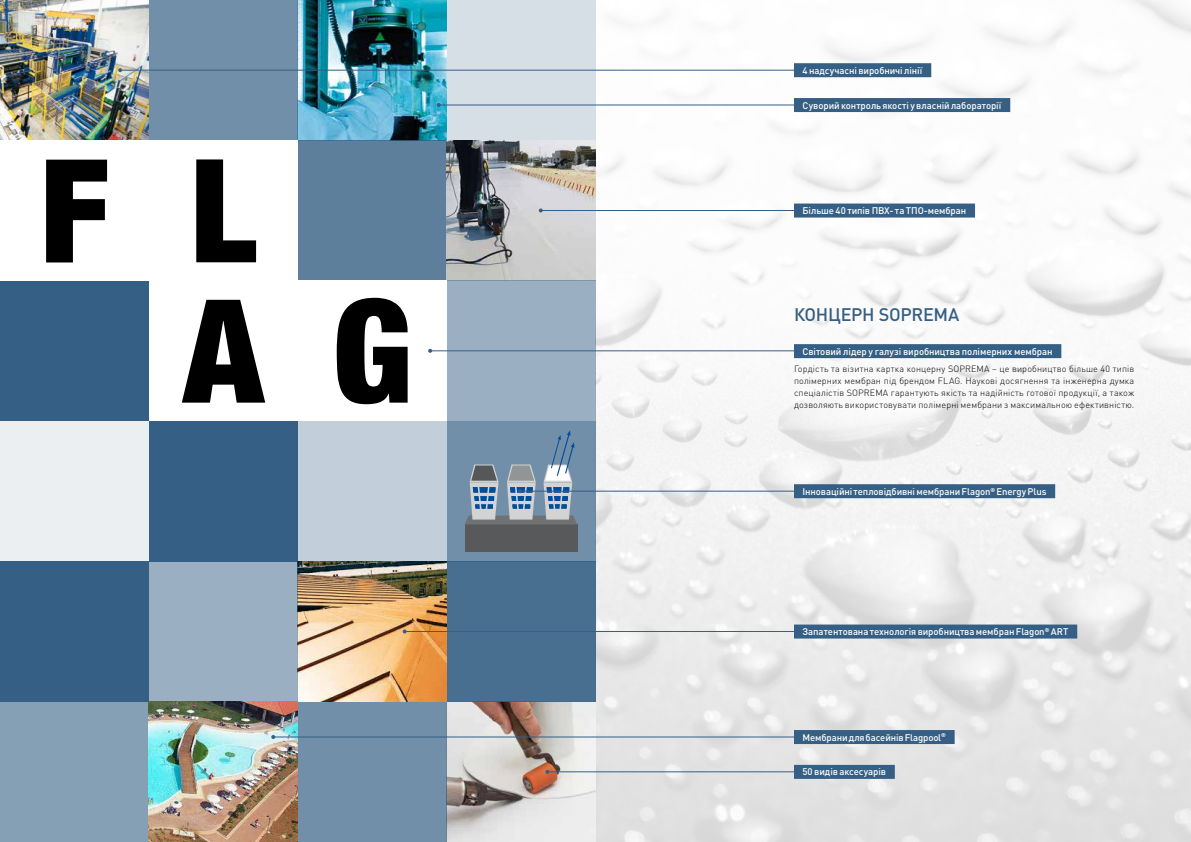
<style>
.page{position:relative;width:1191px;height:842px;background:#fff}
.page>*{position:absolute;margin:0;border:0;box-sizing:border-box;transform-origin:0 0}
.t1{font:900 condensed 144px/140.2px "Helvetica Neue";color:#000}
.t2{font:500 18px "DIN Pro";letter-spacing:-.015em;color:#355f84}
.t3{font:500 9.6px "DIN Pro";letter-spacing:-.01em;color:#fff}
.t4{font:300 9px/12px "DIN Pro";letter-spacing:.015em;color:#000;text-align:justify}
</style>
<div class="page">
<img style="left:595px;top:0;width:596px;height:842px">
<div style="left:794px;top:344px;width:267px;height:14px;background:#355f84"></div>
<img style="left:0;top:0;width:149px;height:140px">
<img style="left:298px;top:0;width:148px;height:140px">
<div style="left:149px;top:0;width:149px;height:140px;background:#718fa9"></div>
<div style="left:446px;top:0;width:149px;height:140px;background:#d7dfe6"></div>
<div style="left:0;top:421px;width:149px;height:140px;background:#ebeff2"></div>
<div style="left:298px;top:421px;width:148px;height:140px;background:#c2cfda"></div>
<div style="left:149px;top:421px;width:149px;height:140px;background:#355f84"></div>
<div style="left:446px;top:421px;width:149px;height:140px;background:#718fa9"></div>
<div style="left:465px;top:524px;width:112px;height:28px;background:#58595b"></div>
<img style="left:446px;top:702px;width:149px;height:140px">
<div style="left:298px;top:140px;width:148px;height:141px;background:#5d7f9c"></div>
<img style="left:446px;top:140px;width:149px;height:141px">
<div style="left:0;top:561px;width:149px;height:141px;background:#355f84"></div>
<img style="left:298px;top:561px;width:148px;height:141px">
<div style="left:149px;top:561px;width:149px;height:141px;background:#9aafc1"></div>
<div style="left:446px;top:561px;width:149px;height:141px;background:#496f90"></div>
<div style="left:0;top:281px;width:149px;height:140px;background:#355f84"></div>
<div style="left:446px;top:281px;width:149px;height:140px;background:#9aafc1"></div>
<div style="left:0;top:702px;width:149px;height:140px;background:#859fb5"></div>
<div style="left:298px;top:702px;width:148px;height:140px;background:#718fa9"></div>
<img style="left:149px;top:702px;width:149px;height:140px">
<hr style="left:541px;top:210px;width:253px;height:1px;background:#355f84">
<svg style="left:539px;top:208px;width:4px;height:4px"></svg>
<hr style="left:430px;top:350px;width:364px;height:1px;background:#355f84">
<svg style="left:428px;top:349px;width:4px;height:4px"></svg>
<hr style="left:520px;top:491px;width:274px;height:1px;background:#355f84">
<svg style="left:465px;top:430px;width:112px;height:94px"></svg>
<hr style="left:405px;top:631px;width:389px;height:1px;background:#355f84">
<svg style="left:403px;top:629px;width:4px;height:4px"></svg>
<hr style="left:273px;top:736px;width:521px;height:1px;background:#355f84">
<svg style="left:271px;top:735px;width:4px;height:4px"></svg>
<hr style="left:439px;top:104px;width:355px;height:1px;background:#355f84">
<svg style="left:437px;top:103px;width:4px;height:4px"></svg>
<hr style="left:120px;top:70px;width:674px;height:1px;background:#355f84">
<svg style="left:118px;top:68px;width:4px;height:4px"></svg>
<div style="left:794px;top:63px;width:137px;height:14px;background:#355f84"></div>
<hr style="left:547px;top:771px;width:247px;height:1px;background:#355f84">
<svg style="left:545px;top:770px;width:4px;height:4px"></svg>
<div style="left:794px;top:765px;width:100px;height:14px;background:#355f84"></div>
<div style="left:794px;top:98px;width:216px;height:14px;background:#355f84"></div>
<div style="left:794px;top:204px;width:181px;height:14px;background:#355f84"></div>
<div style="left:794px;top:484px;width:261px;height:14px;background:#355f84"></div>
<div style="left:794px;top:624px;width:283px;height:14px;background:#355f84"></div>
<div style="left:794px;top:730px;width:160px;height:14px;background:#355f84"></div>
<h1 class="t1" style="left:183px;top:133px;width:230px;text-indent:-143px">F L<br>A G</h1>
<p class="t3" style="left:802px;top:64px;width:121px">4 надсучасні виробничі лінії</p>
<p class="t3" style="left:802px;top:99px;width:200px">Суворий контроль якості у власній лабораторії</p>
<p class="t3" style="left:802px;top:204px;width:165px">Більше 40 типів ПВХ- та ТПО-мембран</p>
<h2 class="t2" style="left:794px;top:302px;width:167px">КОНЦЕРН SOPREMA</h2>
<p class="t3" style="left:802px;top:345px;width:251px">Світовий лідер у галузі виробництва полімерних мембран</p>
<p class="t4" style="left:794px;top:363px;width:342px">Гордість та візитна картка концерну SOPREMA – це виробництво більше 40 типів полімерних мембран під брендом FLAG. Наукові досягнення та інженерна думка спеціалістів SOPREMA гарантують якість та надійність готової продукції, а також дозволяють використовувати полімерні мембрани з максимальною ефективністю.</p>
<p class="t3" style="left:802px;top:485px;width:245px">Інноваційні тепловідбивні мембрани Flagon<sup>®</sup> Energy Plus</p>
<p class="t3" style="left:802px;top:625px;width:267px">Запатентована технологія виробництва мембран Flagon<sup>®</sup> ART</p>
<p class="t3" style="left:802px;top:731px;width:145px">Мембрани для басейнів Flagpool<sup>®</sup></p>
<p class="t3" style="left:802px;top:765px;width:85px">50 видів аксесуарів</p>
</div>
